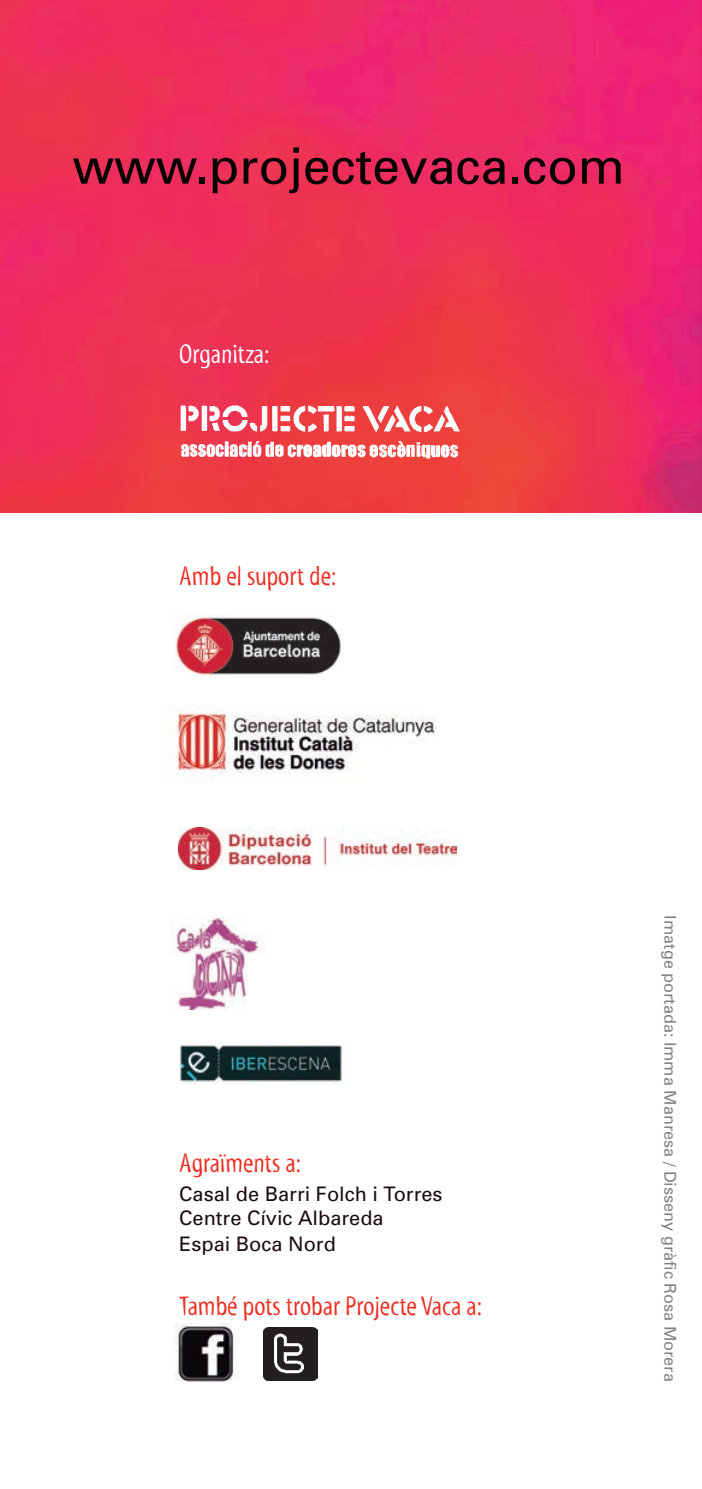
<style>
.page{position:relative;width:702px;height:1489px;background:#fff}
.page>*{position:absolute;margin:0;border:0;box-sizing:border-box;transform-origin:0 0}
.t1{font:50px "Univers";color:#000}
.t2{font:27.5px "Myriad Tilt";color:#ee2e22}
.t3{font:27.5px "Myriad Tilt";color:#fff}
.t4{font:20px/24px "Univers";color:#1c0d13}
.t5{font:16.25px "Univers";color:#808285}
</style>
<div class="page">
<img style="left:0;top:0;width:702px;height:513px">
<img style="left:166px;top:398px;width:326px;height:85px">
<img style="left:174px;top:614px;width:167px;height:64px">
<div style="left:258px;top:1323px;width:64px;height:61px;background:linear-gradient(to right,#fff,#fff)"></div>
<img style="left:264px;top:1326px;width:53px;height:54px">
<img style="left:174px;top:1323px;width:61px;height:59px">
<img style="left:167px;top:705px;width:269px;height:75px">
<img style="left:179px;top:827px;width:277px;height:42px">
<img style="left:171px;top:915px;width:94px;height:94px">
<img style="left:179px;top:1045px;width:164px;height:39px">
<h1 class="t1" style="left:72px;top:147px;width:554px">www.projectevaca.com</h1>
<h2 class="t3" style="left:179px;top:343px;width:92px">Organitza:</h2>
<h2 class="t2" style="left:179px;top:566px;width:159px">Amb el suport de:</h2>
<h2 class="t2" style="left:179px;top:1152px;width:123px">Agraïments a:</h2>
<p class="t4" style="left:179px;top:1183px;width:265px">Casal de Barri Folch i Torres<br>Centre Cívic Albareda</p>
<p class="t4" style="left:179px;top:1233px;width:158px">Espai Boca Nord</p>
<h2 class="t2" style="left:179px;top:1295px;width:304px">També pots trobar Projecte Vaca a:</h2>
<p class="t5" style="left:676px;top:915px;width:468px;rotate:90deg">Imatge portada: Imma Manresa / Disseny gràfic Rosa Morera</p>
</div>
